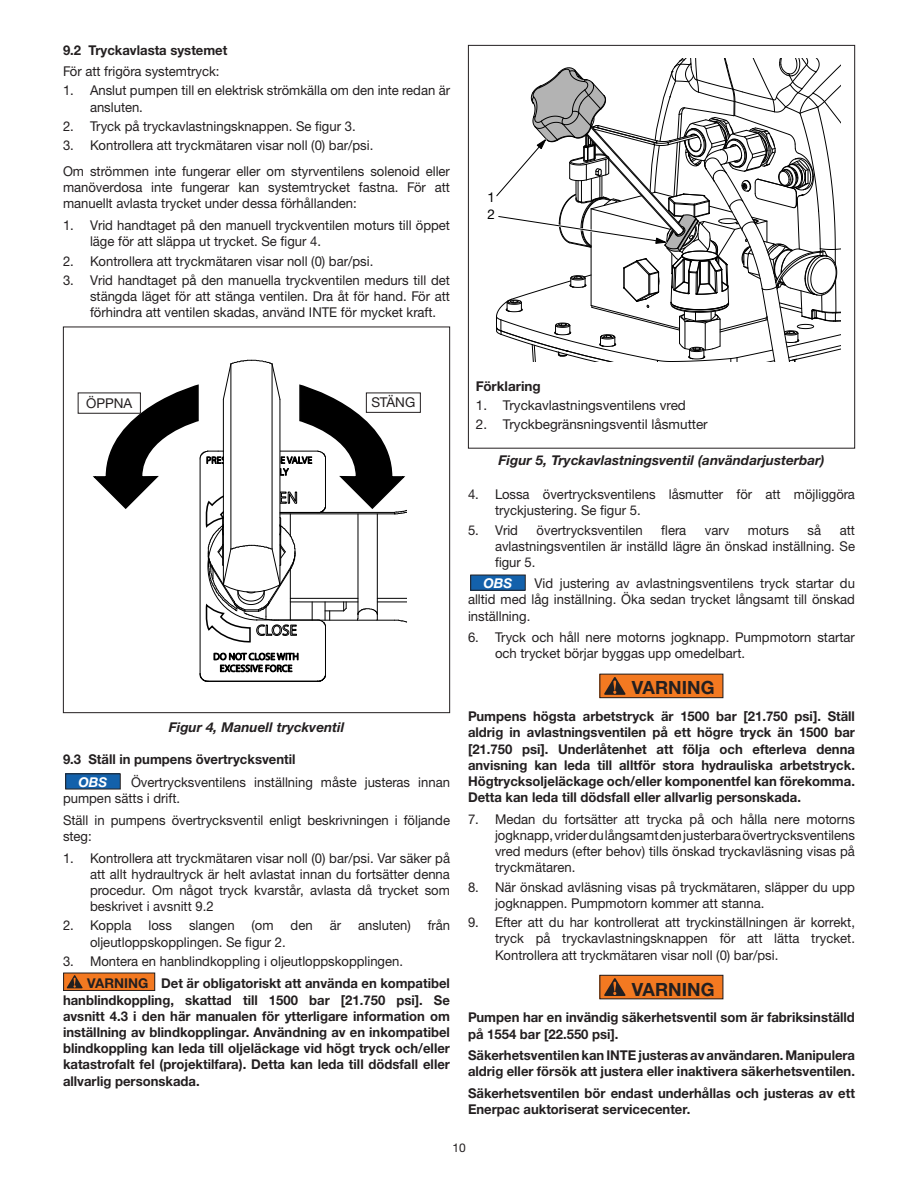
<style>
.page{position:relative;width:918px;height:1188px;background:#fff}
.page>*{position:absolute;margin:0;border:0;box-sizing:border-box;transform-origin:0 0}
.t1{font:700 18.15px "Helvetica Neue LTW1 G";color:#231f20}
.Numbers{font:13.5px/16.2px "Helvetica Neue LTW1 G";color:#231f20}
.Body_Text_-_Safety{font:700 13.5px/16.2px "Helvetica Neue LTW1 G";color:#231f20;text-align:justify}
.Body_Text_-_SafetyNe{font:700 13.5px/16.2px "Helvetica Neue LTW1 G";color:#231f20}
.Body_Text_-_Safety_N{font:13.5px/16.2px "Helvetica Neue LTW1 G";color:#231f20}
.BODY_TEXT{font:13.5px/16.2px "Helvetica Neue LTW1 G";color:#231f20;text-align:justify}
.Captions{font:italic 700 13.5px "Helvetica Neue LTW1 G";color:#231f20}
.SUB_TITLE{font:700 13.5px "Helvetica Neue LTW1 G";color:#231f20}
.Numbers-2{font:700 13.5px "Helvetica Neue LTW1 G";color:#231f20}
.t2{font:italic 700 13.5px "Helvetica Neue LTW1 G";color:#fff}
.t3{font:13.5px/17.7px "Helvetica Neue LTW1 G";color:#000}
.t4{font:12px "Helvetica Neue LTW1 G";color:#231f20}
</style>
<div class="page">
<svg style="left:91px;top:359px;width:316px;height:323px"></svg>
<div style="left:63px;top:327px;width:387px;height:386px;border:1px solid #231f20"></div>
<div style="left:366px;top:393px;width:55px;height:20px;border:1px solid #231f20"></div>
<div style="left:78px;top:393px;width:63px;height:21px;border:1px solid #231f20"></div>
<div style="left:66px;top:774px;width:54px;height:15px;background:#1361ab"></div>
<div style="left:65px;top:773px;width:56px;height:16px;border:1px solid #231f20"></div>
<div style="left:64px;top:973px;width:91px;height:17px;background:#f37921"></div>
<div style="left:63px;top:973px;width:92px;height:18px;border:1px solid #231f20"></div>
<svg style="left:67px;top:975px;width:16px;height:13px"></svg>
<svg style="left:496px;top:58px;width:345px;height:304px"></svg>
<div style="left:468px;top:45px;width:387px;height:404px;border:1px solid #231f20"></div>
<div style="left:471px;top:575px;width:54px;height:15px;background:#1361ab"></div>
<div style="left:470px;top:575px;width:56px;height:16px;border:1px solid #231f20"></div>
<div style="left:600px;top:674px;width:123px;height:24px;background:#f37921"></div>
<div style="left:599px;top:674px;width:124px;height:24px;border:1px solid #231f20"></div>
<svg style="left:604px;top:677px;width:22px;height:18px"></svg>
<div style="left:600px;top:975px;width:123px;height:24px;background:#f37921"></div>
<div style="left:599px;top:975px;width:124px;height:24px;border:1px solid #231f20"></div>
<svg style="left:604px;top:978px;width:22px;height:18px"></svg>
<p class="SUB_TITLE" style="left:63px;top:42px;width:166px">9.2 Tryckavlasta systemet</p>
<p class="Numbers" style="left:63px;top:63px;width:158px">För att frigöra systemtryck:</p>
<p class="Numbers" style="left:90px;top:82px;width:362px;text-indent:-27px">1. Anslut pumpen till en elektrisk strömkälla om den inte redan är ansluten.</p>
<p class="Numbers" style="left:63px;top:118px;width:294px">2. Tryck på tryckavlastningsknappen. Se figur 3.</p>
<p class="Numbers" style="left:63px;top:137px;width:312px">3. Kontrollera att tryckmätaren visar noll (0) bar/psi.</p>
<p class="BODY_TEXT" style="left:63px;top:163px;width:389px">Om strömmen inte fungerar eller om styrventilens solenoid eller manöverdosa inte fungerar kan systemtrycket fastna. För att manuellt avlasta trycket under dessa förhållanden:</p>
<p class="Numbers" style="left:90px;top:217px;width:362px;text-indent:-27px">1. Vrid handtaget på den manuell tryckventilen moturs till öppet läge för att släppa ut trycket. Se figur 4.</p>
<p class="Numbers" style="left:63px;top:253px;width:312px">2. Kontrollera att tryckmätaren visar noll (0) bar/psi.</p>
<p class="Numbers" style="left:90px;top:272px;width:362px;text-align:justify;text-indent:-27px">3. Vrid handtaget på den manuella tryckventilen medurs till det stängda läget för att stänga ventilen. Dra åt för hand. För att förhindra att ventilen skadas, använd INTE för mycket kraft.</p>
<p class="t3" style="left:487px;top:188px;width:9px">1<br>2</p>
<p class="Body_Text_-_Safety_N" style="left:86px;top:395px;width:48px">ÖPPNA</p>
<p class="Body_Text_-_Safety_N" style="left:371px;top:394px;width:45px">STÄNG</p>
<p class="Captions" style="left:169px;top:718px;width:177px">Figur 4, Manuell tryckventil</p>
<p class="SUB_TITLE" style="left:63px;top:750px;width:234px">9.3 Ställ in pumpens övertrycksventil</p>
<p class="t2" style="left:78px;top:773px;width:30px">OBS</p>
<p class="Body_Text_-_Safety_N" style="left:63px;top:774px;width:389px;text-indent:68px">Övertrycksventilens inställning måste justeras innan pumpen sätts i drift.</p>
<p class="Body_Text_-_Safety_N" style="left:63px;top:812px;width:389px">Ställ in pumpens övertrycksventil enligt beskrivningen i följande steg:</p>
<p class="Numbers" style="left:90px;top:850px;width:362px;text-align:justify;text-indent:-27px">1. Kontrollera att tryckmätaren visar noll (0) bar/psi. Var säker på att allt hydraultryck är helt avlastat innan du fortsätter denna procedur. Om något tryck kvarstår, avlasta då trycket som beskrivet i avsnitt 9.2</p>
<p class="Numbers" style="left:63px;top:917px;width:70px">2. Koppla</p>
<p class="Numbers" style="left:149px;top:917px;width:25px">loss</p>
<p class="Numbers" style="left:189px;top:917px;width:47px">slangen</p>
<p class="Numbers" style="left:252px;top:917px;width:24px">(om</p>
<p class="Numbers" style="left:291px;top:917px;width:24px">den</p>
<p class="Numbers" style="left:330px;top:917px;width:13px">är</p>
<p class="Numbers" style="left:358px;top:917px;width:54px">ansluten)</p>
<p class="Numbers" style="left:428px;top:917px;width:24px">från</p>
<p class="Numbers" style="left:90px;top:934px;width:197px">oljeutloppskopplingen. Se figur 2.</p>
<p class="Numbers" style="left:63px;top:953px;width:342px">3. Montera en hanblindkoppling i oljeutloppskopplingen.</p>
<p class="Body_Text_-_Safety" style="left:87px;top:975px;width:63px">VARNING</p>
<p class="Body_Text_-_Safety" style="left:63px;top:975px;width:389px;text-indent:98px">Det är obligatoriskt att använda en kompatibel hanblindkoppling, skattad till 1500 bar [21.750 psi]. Se avsnitt 4.3 i den här manualen för ytterligare information om inställning av blindkopplingar. Användning av en inkompatibel blindkoppling kan leda till oljeläckage vid högt tryck och/eller katastrofalt fel (projektilfara). Detta kan leda till dödsfall eller allvarlig personskada.</p>
<p class="Numbers-2" style="left:476px;top:378px;width:66px">Förklaring</p>
<p class="Numbers" style="left:476px;top:397px;width:212px">1. Tryckavlastningsventilens vred</p>
<p class="Numbers" style="left:476px;top:416px;width:233px">2. Tryckbegränsningsventil låsmutter</p>
<p class="Captions" style="left:499px;top:452px;width:327px">Figur 5, Tryckavlastningsventil (användarjusterbar)</p>
<p class="Numbers" style="left:495px;top:486px;width:361px;text-indent:-27px">4. Lossa övertrycksventilens låsmutter för att möjliggöra tryckjustering. Se figur 5.</p>
<p class="Numbers" style="left:468px;top:522px;width:52px">5. Vrid</p>
<p class="Numbers" style="left:537px;top:522px;width:108px">övertrycksventilen</p>
<p class="Numbers" style="left:661px;top:522px;width:26px">flera</p>
<p class="Numbers" style="left:705px;top:522px;width:26px">varv</p>
<p class="Numbers" style="left:748px;top:522px;width:43px">moturs</p>
<p class="Numbers" style="left:808px;top:522px;width:15px">så</p>
<p class="Numbers" style="left:495px;top:522px;width:362px;text-align:justify;text-indent:345px">att avlastningsventilen är inställd lägre än önskad inställning. Se figur 5.</p>
<p class="t2" style="left:483px;top:575px;width:30px">OBS</p>
<p class="Body_Text_-_Safety_N" style="left:468px;top:575px;width:389px;text-align:justify;text-indent:67px">Vid justering av avlastningsventilens tryck startar du alltid med låg inställning. Öka sedan trycket långsamt till önskad inställning.</p>
<p class="Numbers" style="left:495px;top:629px;width:362px;text-indent:-27px">6. Tryck och håll nere motorns jogknapp. Pumpmotorn startar och trycket börjar byggas upp omedelbart.</p>
<p class="t1" style="left:632px;top:677px;width:84px">VARNING</p>
<p class="Body_Text_-_Safety" style="left:468px;top:708px;width:389px">Pumpens högsta arbetstryck är 1500 bar [21.750 psi]. Ställ aldrig in avlastningsventilen på ett högre tryck än 1500 bar [21.750 psi]. Underlåtenhet att följa och efterleva denna anvisning kan leda till alltför stora hydrauliska arbetstryck.<br>Högtrycksoljeläckage och/eller komponentfel kan förekomma.<br>Detta kan leda till dödsfall eller allvarlig personskada.</p>
<p class="Numbers" style="left:495px;top:811px;width:362px;text-align:justify;text-indent:-27px">7. Medan du fortsätter att trycka på och hålla nere motorns jogknapp, vrider du långsamt den justerbara övertrycksventilens vred medurs (efter behov) tills önskad tryckavläsning visas på tryckmätaren.</p>
<p class="Numbers" style="left:495px;top:879px;width:362px;text-indent:-27px">8. När önskad avläsning visas på tryckmätaren, släpper du upp jogknappen. Pumpmotorn kommer att stanna.</p>
<p class="Numbers" style="left:495px;top:914px;width:362px;text-align:justify;text-indent:-27px">9. Efter att du har kontrollerat att tryckinställningen är korrekt, tryck på tryckavlastningsknappen för att lätta trycket.<br>Kontrollera att tryckmätaren visar noll (0) bar/psi.</p>
<p class="t1" style="left:632px;top:978px;width:84px">VARNING</p>
<p class="Body_Text_-_SafetyNe" style="left:468px;top:1009px;width:388px">Pumpen har en invändig säkerhetsventil som är fabriksinställd på 1554 bar [22.550 psi].</p>
<p class="Body_Text_-_SafetyNe" style="left:468px;top:1047px;width:389px">Säkerhetsventilen kan INTE justeras av användaren. Manipulera aldrig eller försök att justera eller inaktivera säkerhetsventilen.</p>
<p class="Body_Text_-_SafetyNe" style="left:468px;top:1085px;width:389px">Säkerhetsventilen bör endast underhållas och justeras av ett<br>Enerpac auktoriserat servicecenter.</p>
<p class="t4" style="left:452px;top:1140px;width:15px">10</p>
</div>
